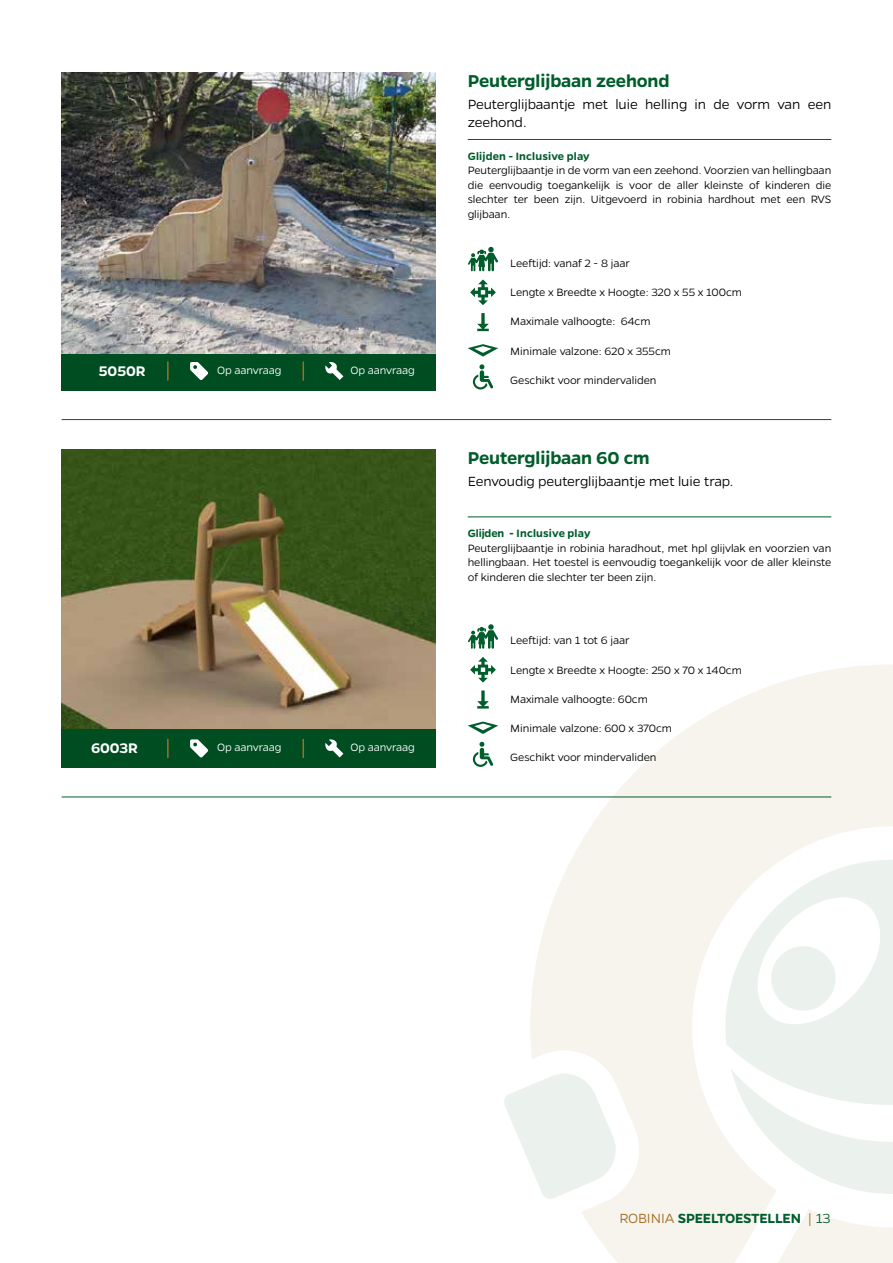
<style>
.page{position:relative;width:893px;height:1263px;background:#fff}
.page>*{position:absolute;margin:0;border:0;box-sizing:border-box;transform-origin:0 0}
.t1{font:600 19.5px "Gentona";letter-spacing:-.01em;color:#005d2c}
.t2{font:600 15.75px "Gentona";color:#fff}
.t3{font:300 15px/18px "Gentona";letter-spacing:-.01em;color:#000}
.t4{font:600 15px "Gentona";letter-spacing:-.02em;color:#005d2c}
.t5{font:300 12px/14.4px "Gentona";letter-spacing:-.01em;color:#000;text-align:justify}
.t6{font:600 12px "Gentona";letter-spacing:.015em;color:#005d2c}
.t7{font:300 12px "Gentona";letter-spacing:-.01em;color:#fff}
.s1{font-weight:300;color:#a16e21}
.s2{font-weight:300}
</style>
<div class="page">
<svg style="left:525px;top:665px;width:368px;height:598px;fill:#f7f3ed"></svg>
<svg style="left:504px;top:1069px;width:116px;height:131px"></svg>
<svg style="left:725px;top:859px;width:168px;height:335px"></svg>
<hr style="left:62px;top:796px;width:769px;height:1px;background:#005d2c">
<div style="left:62px;top:729px;width:374px;height:38px;background:#004d22"></div>
<img style="left:62px;top:450px;width:374px;height:279px">
<svg style="left:325px;top:739px;width:18px;height:18px"></svg>
<svg style="left:303px;top:739px;width:1px;height:19px"></svg>
<svg style="left:190px;top:739px;width:18px;height:19px"></svg>
<svg style="left:167px;top:739px;width:2px;height:19px"></svg>
<svg style="left:473px;top:742px;width:20px;height:25px"></svg>
<svg style="left:468px;top:721px;width:30px;height:13px"></svg>
<svg style="left:477px;top:690px;width:12px;height:18px"></svg>
<svg style="left:470px;top:657px;width:26px;height:26px"></svg>
<svg style="left:468px;top:624px;width:30px;height:25px"></svg>
<hr style="left:468px;top:516px;width:363px;height:1px;background:#005d2c">
<hr style="left:62px;top:419px;width:769px;height:1px;background:#005d2c">
<div style="left:62px;top:352px;width:374px;height:38px;background:#004d22"></div>
<img style="left:62px;top:72px;width:374px;height:282px">
<svg style="left:325px;top:362px;width:18px;height:18px"></svg>
<svg style="left:303px;top:361px;width:1px;height:20px"></svg>
<svg style="left:190px;top:362px;width:18px;height:18px"></svg>
<hr style="left:167px;top:361px;width:2px;height:20px;background:#a16e21">
<svg style="left:473px;top:364px;width:20px;height:25px"></svg>
<svg style="left:468px;top:344px;width:30px;height:13px"></svg>
<svg style="left:477px;top:313px;width:12px;height:18px"></svg>
<svg style="left:470px;top:279px;width:26px;height:26px"></svg>
<svg style="left:468px;top:247px;width:30px;height:24px"></svg>
<hr style="left:468px;top:139px;width:363px;height:1px;background:#005d2c">
<h2 class="t2" style="left:99px;top:362px;width:48px">5050R</h2>
<p class="t7" style="left:217px;top:364px;width:66px">Op aanvraag</p>
<p class="t7" style="left:350px;top:364px;width:66px">Op aanvraag</p>
<h2 class="t2" style="left:91px;top:739px;width:48px">6003R</h2>
<p class="t7" style="left:217px;top:741px;width:66px">Op aanvraag</p>
<p class="t7" style="left:350px;top:741px;width:66px">Op aanvraag</p>
<h1 class="t1" style="left:468px;top:70px;width:203px">Peuterglijbaan zeehond</h1>
<p class="t3" style="left:468px;top:95px;width:365px">Peuterglijbaantje met luie helling in de vorm van een zeehond.</p>
<p class="t6" style="left:468px;top:149px;width:124px">Glijden - Inclusive play</p>
<p class="t5" style="left:468px;top:163px;width:365px">Peuterglijbaantje in de vorm van een zeehond. Voorzien van hellingbaan die eenvoudig toegankelijk is voor de aller kleinste of kinderen die slechter ter been zijn. Uitgevoerd in robinia hardhout met een RVS glijbaan.</p>
<p class="t5" style="left:510px;top:256px;width:121px">Leeftijd: vanaf 2 - 8 jaar</p>
<p class="t5" style="left:510px;top:285px;width:233px">Lengte x Breedte x Hoogte: 320 x 55 x 100cm</p>
<p class="t5" style="left:510px;top:314px;width:142px">Maximale valhoogte: 64cm</p>
<p class="t5" style="left:510px;top:343px;width:162px">Minimale valzone: 620 x 355cm</p>
<p class="t5" style="left:510px;top:373px;width:148px">Geschikt voor mindervaliden</p>
<h1 class="t1" style="left:468px;top:447px;width:183px">Peuterglijbaan 60 cm</h1>
<p class="t3" style="left:468px;top:473px;width:267px">Eenvoudig peuterglijbaantje met luie trap.</p>
<p class="t6" style="left:468px;top:527px;width:124px">Glijden - Inclusive play</p>
<p class="t5" style="left:468px;top:541px;width:365px">Peuterglijbaantje in robinia haradhout, met hpl glijvlak en voorzien van hellingbaan. Het toestel is eenvoudig toegankelijk voor de aller kleinste of kinderen die slechter ter been zijn.</p>
<p class="t5" style="left:510px;top:633px;width:121px">Leeftijd: van 1 tot 6 jaar</p>
<p class="t5" style="left:510px;top:662px;width:233px">Lengte x Breedte x Hoogte: 250 x 70 x 140cm</p>
<p class="t5" style="left:510px;top:692px;width:139px">Maximale valhoogte: 60cm</p>
<p class="t5" style="left:510px;top:721px;width:163px">Minimale valzone: 600 x 370cm</p>
<p class="t5" style="left:510px;top:750px;width:148px">Geschikt voor mindervaliden</p>
<p class="t4" style="left:619px;top:1210px;width:212px"><span class="s1">ROBINIA</span> SPEELTOESTELLEN <span class="s1">|</span> <span class="s2">13</span></p>
</div>
